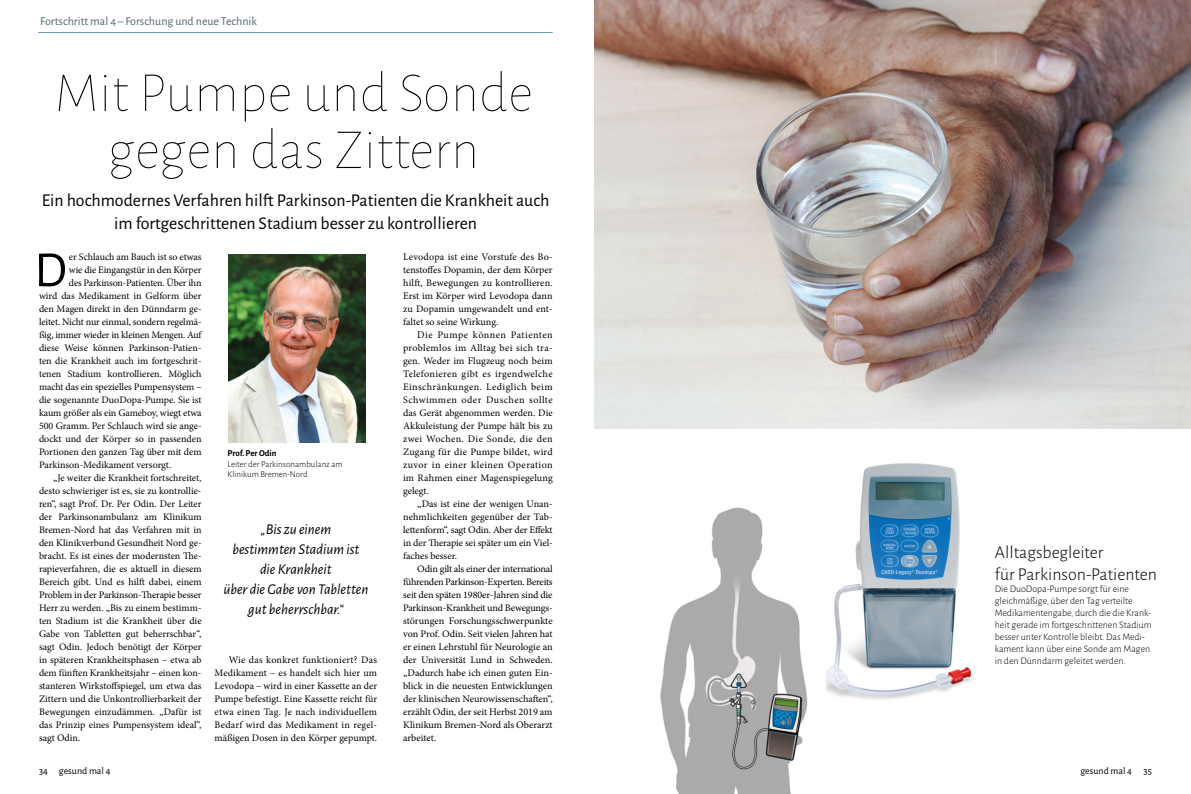
<style>
.page{position:relative;width:1191px;height:794px;background:#fff}
.page>*{position:absolute;margin:0;border:0;box-sizing:border-box;transform-origin:0 0}
.t1{font:100 57px/57px "Alegreya Sans";color:#000;text-align:center}
.t2{font:50.6px "Alegreya Sans";color:#000}
.t3{font:18px/23px "Alegreya Sans";color:#000;text-align:center}
.t4{font:300 18px/21.6px "Alegreya Sans";color:#000}
.t5{font:italic 15px/20px "Alegreya Sans";color:#000;text-align:center}
.t6{font:12px "Alegreya Sans";color:#4e696f}
.t7{font:10px/13px "Minion Pro";letter-spacing:-.005em;color:#000;text-align:justify}
.t8{font:300 10px/12px "Alegreya Sans";color:#000}
.t9{font:10px "Alegreya Sans";color:#000}
.t10{font:300 9px/10.8px "Alegreya Sans";color:#000}
.t11{font:700 9px "Alegreya Sans";letter-spacing:-.005em;color:#000}
</style>
<div class="page">
<hr style="left:38px;top:32px;width:514px;height:1px;background:#7199ac">
<img style="left:826px;top:463px;width:146px;height:236px">
<img style="left:660px;top:507px;width:148px;height:287px">
<img style="left:228px;top:254px;width:138px;height:188px">
<img style="left:595px;top:0;width:596px;height:428px">
<p class="t6" style="left:40px;top:13px;width:218px">Fortschritt mal 4 – Forschung und neue Technik</p>
<h1 class="t1" style="left:54px;top:63px;width:480px">Mit Pumpe und Sonde gegen das Zittern</h1>
<h3 class="t3" style="left:42px;top:188px;width:509px">Ein hochmodernes Verfahren hilft Parkinson-Patienten die Krankheit auch im fortgeschrittenen Stadium besser zu kontrollieren</h3>
<p class="t7" style="left:403px;top:250px;width:151px">Levodopa ist eine Vorstufe des Bo&shy;tenstoffes Dopamin, der dem Körper hilft, Bewegungen zu kontrollieren.<br>Erst im Körper wird Levodopa dann zu Dopamin umgewandelt und ent&shy;faltet so seine Wirkung.</p>
<p class="t7" style="left:403px;top:328px;width:151px;text-indent:14px">Die Pumpe können Patienten problemlos im Alltag bei sich tra&shy;gen. Weder im Flugzeug noch beim Telefonieren gibt es irgendwelche Einschränkungen. Lediglich beim Schwimmen oder Duschen sollte das Gerät abgenommen werden. Die Akkuleistung der Pumpe hält bis zu zwei Wochen. Die Sonde, die den Zugang für die Pumpe bildet, wird zuvor in einer kleinen Operation im Rahmen einer Magenspiegelung gelegt.</p>
<p class="t7" style="left:403px;top:497px;width:151px;text-indent:14px">„Das ist eine der wenigen Unan&shy;nehmlichkeiten gegenüber der Tab&shy;lettenform“, sagt Odin. Aber der Effekt in der Therapie sei später um ein Viel&shy;faches besser.</p>
<p class="t7" style="left:403px;top:562px;width:151px;text-indent:14px">Odin gilt als einer der international führenden Parkinson-Experten. Bereits seit den späten 1980er-Jahren sind die Parkinson-Krankheit und Bewegungs&shy;störungen Forschungsschwerpunkte von Prof. Odin. Seit vielen Jahren hat er einen Lehrstuhl für Neurologie an der Universität Lund in Schweden. „Dadurch habe ich einen guten Ein&shy;blick in die neuesten Entwicklungen der klinischen Neurowissenschaften“, erzählt Odin, der seit Herbst 2019 am Klinikum Bremen-Nord als Oberarzt arbeitet.</p>
<h2 class="t2" style="left:34px;top:236px;width:34px">D</h2>
<p class="t7" style="left:69px;top:250px;width:134px">er Schlauch am Bauch ist so etwas</p>
<p class="t7" style="left:69px;top:263px;width:134px">wie die Eingangstür in den Körper</p>
<p class="t7" style="left:69px;top:276px;width:134px">des Parkinson-Patienten. Über ihn</p>
<p class="t7" style="left:39px;top:289px;width:164px">wird das Medikament in Gelform über</p>
<p class="t7" style="left:39px;top:302px;width:164px">den Magen direkt in den Dünndarm ge-</p>
<p class="t7" style="left:39px;top:315px;width:164px">leitet. Nicht nur einmal, sondern regelmä-</p>
<p class="t7" style="left:39px;top:328px;width:164px">ßig, immer wieder in kleinen Mengen. Auf</p>
<p class="t7" style="left:39px;top:341px;width:164px">diese Weise können Parkinson-Patien-</p>
<p class="t7" style="left:39px;top:354px;width:164px">ten die Krankheit auch im fortgeschrit-</p>
<p class="t7" style="left:39px;top:367px;width:164px">tenen Stadium kontrollieren. Möglich</p>
<p class="t7" style="left:39px;top:380px;width:164px">macht das ein spezielles Pumpensystem –</p>
<p class="t7" style="left:39px;top:393px;width:164px">die sogenannte DuoDopa-Pumpe. Sie ist</p>
<p class="t7" style="left:39px;top:406px;width:164px">kaum größer als ein Gameboy, wiegt etwa</p>
<p class="t7" style="left:39px;top:419px;width:164px">500 Gramm. Per Schlauch wird sie ange-</p>
<p class="t7" style="left:39px;top:432px;width:164px">dockt und der Körper so in passenden</p>
<p class="t7" style="left:39px;top:445px;width:164px">Portionen den ganzen Tag über mit dem</p>
<p class="t7" style="left:39px;top:458px;width:134px">Parkinson-Medikament versorgt.</p>
<p class="t7" style="left:53px;top:471px;width:150px">„Je weiter die Krankheit fortschreitet,</p>
<p class="t7" style="left:39px;top:484px;width:164px">desto schwieriger ist es, sie zu kontrollie-</p>
<p class="t7" style="left:39px;top:497px;width:164px">ren“, sagt Prof. Dr. Per Odin. Der Leiter</p>
<p class="t7" style="left:39px;top:510px;width:164px">der Parkinsonambulanz am Klinikum</p>
<p class="t7" style="left:39px;top:523px;width:164px">Bremen-Nord hat das Verfahren mit in</p>
<p class="t7" style="left:39px;top:536px;width:164px">den Klinikverbund Gesundheit Nord ge-</p>
<p class="t7" style="left:39px;top:549px;width:164px">bracht. Es ist eines der modernsten The-</p>
<p class="t7" style="left:39px;top:562px;width:164px">rapieverfahren, die es aktuell in diesem</p>
<p class="t7" style="left:39px;top:575px;width:164px">Bereich gibt. Und es hilft dabei, einem</p>
<p class="t7" style="left:39px;top:588px;width:164px">Problem in der Parkinson-Therapie besser</p>
<p class="t7" style="left:39px;top:601px;width:164px">Herr zu werden. „Bis zu einem bestimm-</p>
<p class="t7" style="left:39px;top:614px;width:164px">ten Stadium ist die Krankheit über die</p>
<p class="t7" style="left:39px;top:627px;width:164px">Gabe von Tabletten gut beherrschbar“,</p>
<p class="t7" style="left:39px;top:640px;width:164px">sagt Odin. Jedoch benötigt der Körper</p>
<p class="t7" style="left:39px;top:653px;width:164px">in späteren Krankheitsphasen – etwa ab</p>
<p class="t7" style="left:39px;top:666px;width:164px">dem fünften Krankheitsjahr – einen kon-</p>
<p class="t7" style="left:39px;top:679px;width:164px">stanteren Wirkstoffspiegel, um etwa das</p>
<p class="t7" style="left:39px;top:692px;width:164px">Zittern und die Unkontrollierbarkeit der</p>
<p class="t7" style="left:39px;top:705px;width:164px">Bewegungen einzudämmen. „Dafür ist</p>
<p class="t7" style="left:39px;top:718px;width:164px">das Prinzip eines Pumpensystem ideal“,</p>
<p class="t7" style="left:39px;top:731px;width:43px">sagt Odin.</p>
<p class="t11" style="left:227px;top:446px;width:50px">Prof. Per Odin</p>
<p class="t10" style="left:227px;top:458px;width:117px">Leiter der Parkinsonambulanz am<br>Klinikum Bremen-Nord</p>
<h3 class="t5" style="left:223px;top:518px;width:146px">„Bis zu einem<br>bestimmten Stadium ist die Krankheit<br>über die Gabe von Tabletten gut beherrschbar.“</h3>
<p class="t7" style="left:215px;top:653px;width:164px;text-indent:14px">Wie das konkret funktioniert? Das Medikament – es handelt sich hier um Levodopa – wird in einer Kassette an der Pumpe befestigt. Eine Kassette reicht für etwa einen Tag. Je nach individuellem Bedarf wird das Medikament in regel&shy;mäßigen Dosen in den Körper gepumpt.</p>
<h3 class="t4" style="left:994px;top:541px;width:164px">Alltagsbegleiter<br>für Parkinson-Patienten</h3>
<p class="t8" style="left:994px;top:582px;width:158px">Die DuoDopa-Pumpe sorgt für eine gleichmäßige, über den Tag verteilte Medikamentengabe, durch die die Krank&shy;heit gerade im fortgeschrittenen Stadium besser unter Kontrolle bleibt. Das Medi&shy;kament kann über eine Sonde am Magen in den Dünndarm geleitet werden.</p>
<p class="t9" style="left:39px;top:764px;width:73px">34 gesund mal 4</p>
<p class="t9" style="left:1080px;top:764px;width:73px">gesund mal 4 35</p>
</div>
